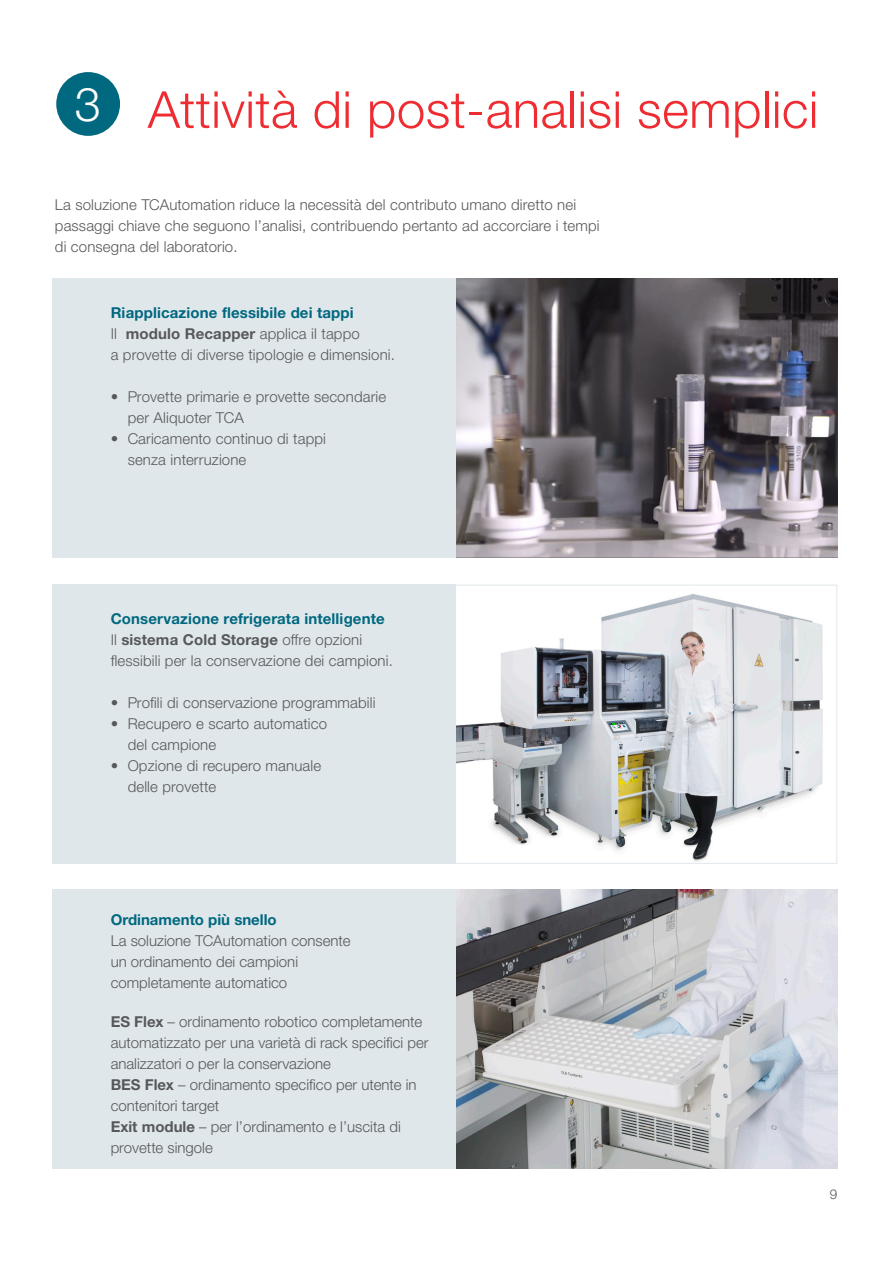
<style>
.page{position:relative;width:893px;height:1263px;background:#fff}
.page>*{position:absolute;margin:0;border:0;box-sizing:border-box;transform-origin:0 0}
.Headline{font:300 51px "Helvetica Neue LTW1 G";letter-spacing:.01em;color:#ee2d33}
.Pull_Quote{font:300 46.8px "Helvetica Neue LTW1 G";color:#fff}
.Body_Copy{font:300 15px/21px "Helvetica Neue LTW1 G";letter-spacing:.01em;color:#57585a}
.Body_Copy-2{font:700 15px "Helvetica Neue LTW1 G";letter-spacing:.01em;color:#00687f}
.t1{font:300 13.5px "Helvetica Neue LTW1 G";color:#57585a}
.s1{font-weight:700}
</style>
<div class="page">
<div style="left:56px;top:72px;width:64px;height:64px;background:#00687f;border-radius:50%"></div>
<img style="left:456px;top:279px;width:381px;height:279px">
<div style="left:53px;top:279px;width:403px;height:279px;background:#e0e7eb"></div>
<img style="left:456px;top:594px;width:367px;height:268px">
<div style="left:53px;top:585px;width:403px;height:279px;background:#e0e7eb"></div>
<img style="left:456px;top:889px;width:381px;height:279px">
<div style="left:53px;top:889px;width:403px;height:279px;background:#e0e7eb"></div>
<p class="Pull_Quote" style="left:75px;top:76px;width:28px">3</p>
<p class="Headline" style="left:148px;top:79px;width:672px">Attività di post-analisi semplici</p>
<p class="Body_Copy" style="left:55px;top:194px;width:546px">La soluzione TCAutomation riduce la necessità del contributo umano diretto nei passaggi chiave che seguono l’analisi, contribuendo pertanto ad accorciare i tempi di consegna del laboratorio.</p>
<p class="Body_Copy-2" style="left:111px;top:303px;width:245px">Riapplicazione flessibile dei tappi</p>
<p class="Body_Copy" style="left:111px;top:323px;width:286px">Il <span class="s1">modulo Recapper</span> applica il tappo<br>a provette di diverse tipologie e dimensioni.</p>
<p class="Body_Copy" style="left:128px;top:386px;width:260px;text-indent:-17px">• Provette primarie e provette secondarie per Aliquoter TCA</p>
<p class="Body_Copy" style="left:128px;top:428px;width:200px;text-indent:-17px">• Caricamento continuo di tappi senza interruzione</p>
<p class="Body_Copy-2" style="left:111px;top:609px;width:276px">Conservazione refrigerata intelligente</p>
<p class="Body_Copy" style="left:111px;top:629px;width:284px">Il <span class="s1">sistema Cold Storage</span> offre opzioni flessibili per la conservazione dei campioni.</p>
<p class="Body_Copy" style="left:111px;top:692px;width:266px">• Profili di conservazione programmabili</p>
<p class="Body_Copy" style="left:128px;top:713px;width:201px;text-indent:-17px">• Recupero e scarto automatico del campione</p>
<p class="Body_Copy" style="left:128px;top:755px;width:195px;text-indent:-17px">• Opzione di recupero manuale delle provette</p>
<p class="Body_Copy-2" style="left:111px;top:910px;width:168px">Ordinamento più snello</p>
<p class="Body_Copy" style="left:111px;top:930px;width:241px">La soluzione TCAutomation consente un ordinamento dei campioni completamente automatico</p>
<p class="Body_Copy" style="left:111px;top:1011px;width:319px"><span class="s1">ES Flex</span> – ordinamento robotico completamente automatizzato per una varietà di rack specifici per analizzatori o per la conservazione</p>
<p class="Body_Copy" style="left:111px;top:1074px;width:307px"><span class="s1">BES Flex</span> – ordinamento specifico per utente in contenitori target</p>
<p class="Body_Copy" style="left:111px;top:1116px;width:292px"><span class="s1">Exit module</span> – per l’ordinamento e l’uscita di provette singole</p>
<p class="t1" style="left:830px;top:1185px;width:9px">9</p>
</div>
